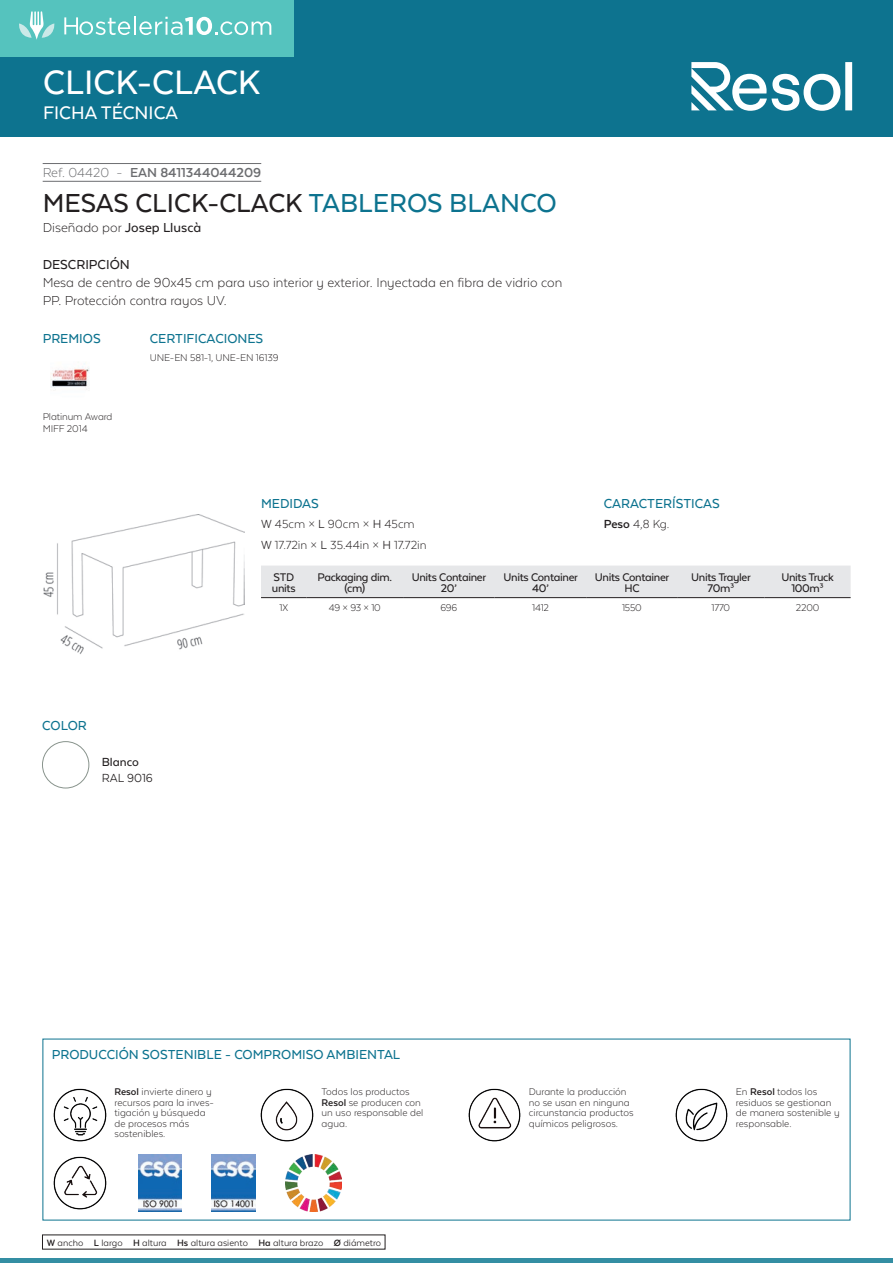
<style>
.page{position:relative;width:893px;height:1263px;background:#fff}
.page>*{position:absolute;margin:0;border:0;box-sizing:border-box;transform-origin:0 0}
.t1{font:500 39px "Texta Alt";color:#fff}
.t2{font:500 30px "Texta Alt";color:#231f20}
.t3{font:500 21px "Texta Alt";color:#fff}
.t4{font:300 15px/18px "Texta Alt";color:#231f20}
.t5{font:500 15px "Texta Alt";color:#0d738f}
.t6{font:700 15px "Texta Alt";color:#6c6d70}
.t7{font:500 15px "Texta Alt";color:#231f20}
.t8{font:300 13.5px/20.4px "Texta Alt";color:#231f20}
.t9{font:13.5px "Texta Alt";color:#231f20}
.t10{font:500 13.5px "Texta Alt";color:#231f20}
.t11{font:500 12.75px/10.5px "Texta Alt";letter-spacing:-.025em;color:#231f20;text-align:center}
.t12{font:300 11.25px/10.5px "Texta Alt";color:#231f20}
.t13{font:10.5px "Texta Alt";color:#231f20}
.s1{font-weight:300}
.s2{color:#0d738f}
.s3{font-weight:500}
.s4{font-weight:700}
.s5{font-weight:400}
</style>
<div class="page">
<div style="left:0;top:0;width:893px;height:137px;background:#0d738f"></div>
<hr style="left:0;top:1259px;width:893px;height:4px;background:#348ea3">
<svg style="left:691px;top:62px;width:161px;height:49px"></svg>
<hr style="left:43px;top:163px;width:218px;height:1px;background:#6c6d70">
<hr style="left:43px;top:181px;width:218px;height:1px;background:#6c6d70">
<img style="left:50px;top:363px;width:40px;height:27px">
<img style="left:42px;top:742px;width:47px;height:46px;border-radius:23px">
<div style="left:42px;top:741px;width:47px;height:47px;border:1px solid #89948d;border-radius:50%"></div>
<img style="left:43px;top:514px;width:202px;height:140px">
<div style="left:261px;top:565px;width:590px;height:32px;background:#e6e7e9"></div>
<hr style="left:261px;top:597px;width:46px;height:1px;background:#231f20">
<hr style="left:307px;top:597px;width:96px;height:1px;background:#231f20">
<hr style="left:403px;top:597px;width:92px;height:1px;background:#231f20">
<hr style="left:495px;top:597px;width:92px;height:1px;background:#231f20">
<hr style="left:587px;top:597px;width:90px;height:1px;background:#231f20">
<hr style="left:677px;top:597px;width:88px;height:1px;background:#231f20">
<hr style="left:765px;top:597px;width:86px;height:1px;background:#231f20">
<img style="left:53px;top:1088px;width:54px;height:54px">
<img style="left:260px;top:1088px;width:54px;height:54px">
<img style="left:468px;top:1088px;width:53px;height:54px">
<img style="left:675px;top:1088px;width:53px;height:54px">
<img style="left:53px;top:1156px;width:54px;height:54px">
<img style="left:138px;top:1155px;width:44px;height:56px">
<img style="left:212px;top:1155px;width:43px;height:56px">
<img style="left:285px;top:1155px;width:57px;height:56px">
<div style="left:0;top:0;width:293px;height:57px;background:#55c3be"></div>
<svg style="left:64px;top:16px;width:207px;height:19px"></svg>
<svg style="left:19px;top:11px;width:36px;height:29px"></svg>
<h1 class="t1" style="left:43px;top:62px;width:219px">CLICK-CLACK</h1>
<h3 class="t3" style="left:43px;top:102px;width:136px">FICHA TÉCNICA</h3>
<h3 class="t6" style="left:43px;top:164px;width:220px"><span class="s1">Ref. 04420 -</span> EAN 8411344044209</h3>
<h2 class="t2" style="left:43px;top:188px;width:516px">MESAS CLICK-CLACK <span class="s2">TABLEROS BLANCO</span></h2>
<h3 class="t4" style="left:43px;top:218px;width:160px">Diseñado por <span class="s3">Josep Lluscà</span></h3>
<h3 class="t7" style="left:43px;top:257px;width:89px">DESCRIPCIÓN</h3>
<h3 class="t4" style="left:43px;top:273px;width:521px">Mesa de centro de 90x45 cm para uso interior y exterior. Inyectada en fibra de vidrio con<br>PP. Protección contra rayos UV.</h3>
<h3 class="t5" style="left:43px;top:331px;width:60px">PREMIOS</h3>
<h3 class="t5" style="left:150px;top:331px;width:115px">CERTIFICACIONES</h3>
<p class="t12" style="left:150px;top:352px;width:130px">UNE-EN 581-1, UNE-EN 16139</p>
<p class="t12" style="left:43px;top:411px;width:71px;line-height:12px">Platinum Award<br>MIFF 2014</p>
<h3 class="t5" style="left:42px;top:718px;width:46px">COLOR</h3>
<p class="t10" style="left:102px;top:755px;width:39px">Blanco</p>
<p class="t9" style="left:102px;top:771px;width:52px">RAL 9016</p>
<h3 class="t5" style="left:604px;top:495px;width:117px">CARACTERÍSTICAS</h3>
<p class="t8" style="left:604px;top:514px;width:67px"><span class="s4">Peso</span> 4,8 Kg.</p>
<h3 class="t5" style="left:261px;top:495px;width:59px">MEDIDAS</h3>
<p class="t8" style="left:261px;top:514px;width:167px"><span class="s5">W</span> 45cm × <span class="s5">L</span> 90cm × <span class="s5">H</span> 45cm<br><span class="s5">W</span> 17.72in × <span class="s5">L</span> 35.44in × <span class="s5">H</span> 17.72in</p>
<p class="t11" style="left:272px;top:572px;width:25px;text-align:left">STD units</p>
<p class="t11" style="left:317px;top:572px;width:76px">Packaging dim. (cm)</p>
<p class="t11" style="left:412px;top:572px;width:76px">Units Container<br>20’</p>
<p class="t11" style="left:504px;top:572px;width:76px">Units Container<br>40’</p>
<p class="t11" style="left:595px;top:572px;width:76px">Units Container<br>HC</p>
<p class="t11" style="left:691px;top:572px;width:61px">Units Trayler<br>70m³</p>
<p class="t11" style="left:781px;top:572px;width:54px">Units Truck<br>100m³</p>
<p class="t12" style="left:279px;top:602px;width:10px">1X</p>
<p class="t12" style="left:329px;top:602px;width:53px">49 × 93 × 10</p>
<p class="t12" style="left:440px;top:602px;width:19px">696</p>
<p class="t12" style="left:532px;top:602px;width:18px">1412</p>
<p class="t12" style="left:622px;top:602px;width:21px">1550</p>
<p class="t12" style="left:712px;top:602px;width:20px">1770</p>
<p class="t12" style="left:796px;top:602px;width:25px">2200</p>
<h3 class="t5" style="left:52px;top:1047px;width:350px">PRODUCCIÓN SOSTENIBLE - COMPROMISO AMBIENTAL</h3>
<p class="t12" style="left:114px;top:1086px;width:101px"><span class="s4">Resol</span> invierte dinero y recursos para la inves&shy;tigación y búsqueda de procesos más sostenibles.</p>
<p class="t12" style="left:322px;top:1086px;width:103px">Todos los productos<br><span class="s4">Resol</span> se producen con un uso responsable del agua.</p>
<p class="t12" style="left:529px;top:1086px;width:106px">Durante la producción no se usan en ninguna circunstancia productos químicos peligrosos.</p>
<p class="t12" style="left:736px;top:1086px;width:105px">En <span class="s4">Resol</span> todos los residuos se gestionan de manera sostenible y responsable.</p>
<p class="t13" style="left:47px;top:1237px;width:336px"><span class="s4">W</span> ancho <span class="s4">L</span> largo <span class="s4">H</span> altura <span class="s4">Hs</span> altura asiento <span class="s4">Ha</span> altura brazo <span class="s4">Ø</span> diámetro</p>
</div>
